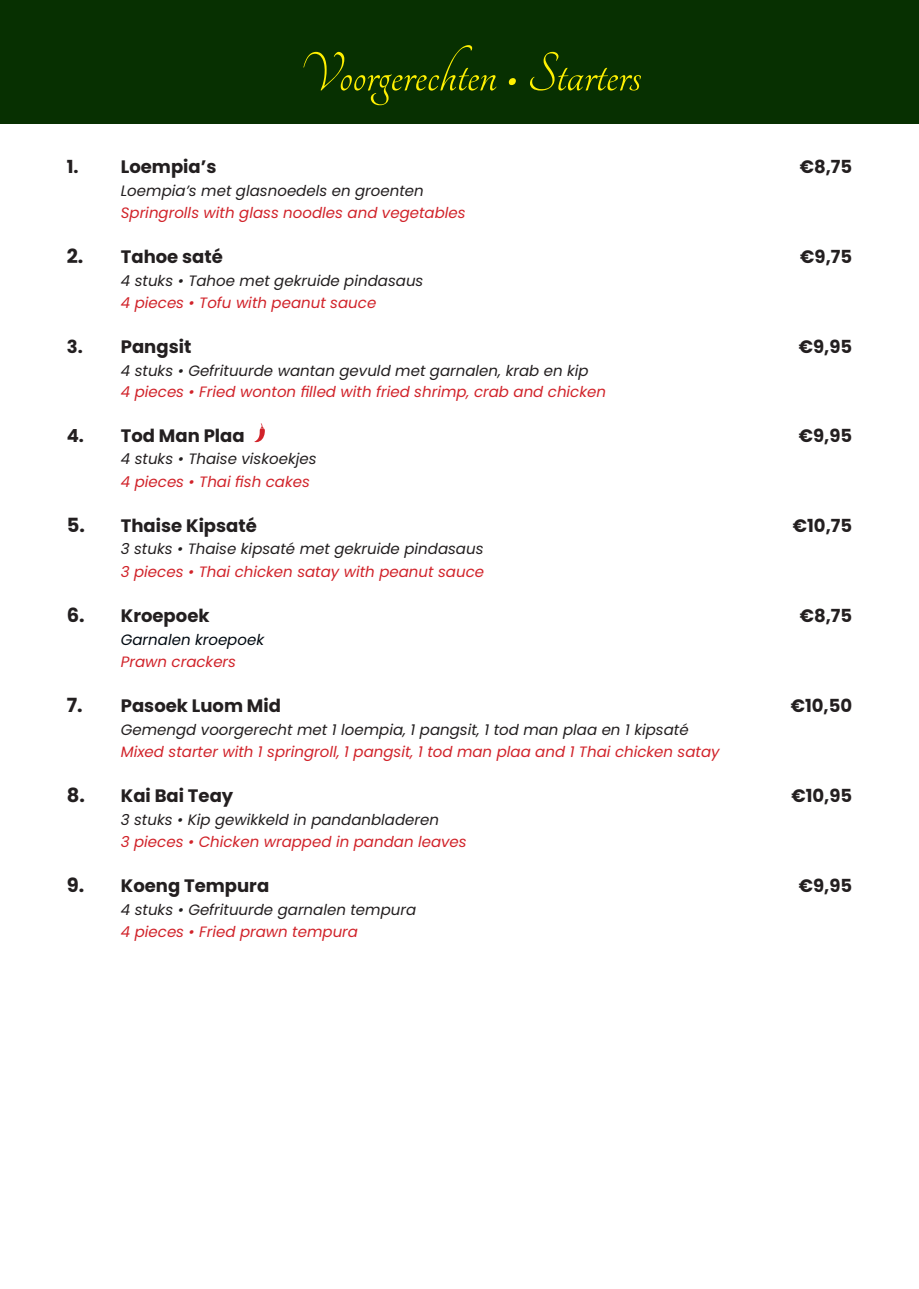
<style>
.page{position:relative;width:919px;height:1289px;background:#fff}
.page>*{position:absolute;margin:0;border:0;box-sizing:border-box;transform-origin:0 0}
.Paragraph_Style_1{font:60px "Tangerine";color:#fff101}
.Gerecht{font:700 18px "Poppins";color:#231f20}
.Wit_hoofdtekst{font:italic 15px "Poppins";color:#231f20}
.Wit_hoofdtekst-2{font:italic 15px "Poppins";color:#d1232a}
.Rood_hoofdtekst{font:italic 15px "Poppins";color:#d1232a}
.Wit_hoofdtekst-3{font:italic 15px "Poppins";color:#000911}
.s1{font-size:19.5px}
</style>
<div class="page">
<div style="left:0;top:0;width:918px;height:123px;background:#073001"></div>
<svg style="left:254px;top:423px;width:11px;height:19px"></svg>
<p class="Paragraph_Style_1" style="left:299px;top:45px;width:343px">Voorgerechten • Starters</p>
<p class="Gerecht" style="left:67px;top:156px;width:151px">1. Loempia’s</p>
<p class="Gerecht" style="left:799px;top:156px;width:54px">€8,75</p>
<p class="Wit_hoofdtekst" style="left:121px;top:182px;width:304px">Loempia’s met glasnoedels en groenten</p>
<p class="Wit_hoofdtekst-2" style="left:121px;top:204px;width:346px">Springrolls with glass noodles and vegetables</p>
<p class="Gerecht" style="left:67px;top:246px;width:158px"><span class="s1">2.</span> Tahoe saté</p>
<p class="Gerecht" style="left:800px;top:246px;width:53px">€9,75</p>
<p class="Wit_hoofdtekst" style="left:121px;top:272px;width:304px">4 stuks • Tahoe met gekruide pindasaus</p>
<p class="Wit_hoofdtekst-2" style="left:121px;top:294px;width:257px">4 pieces • Tofu with peanut sauce</p>
<p class="Gerecht" style="left:67px;top:336px;width:126px">3. Pangsit</p>
<p class="Gerecht" style="left:798px;top:336px;width:55px">€9,95</p>
<p class="Wit_hoofdtekst" style="left:121px;top:362px;width:469px">4 stuks • Gefrituurde wantan gevuld met garnalen, krab en kip</p>
<p class="Rood_hoofdtekst" style="left:121px;top:383px;width:486px">4 pieces • Fried wonton filled with fried shrimp, crab and chicken</p>
<p class="Gerecht" style="left:67px;top:425px;width:179px">4. Tod Man Plaa</p>
<p class="Gerecht" style="left:798px;top:425px;width:55px">€9,95</p>
<p class="Wit_hoofdtekst" style="left:121px;top:450px;width:197px">4 stuks • Thaise viskoekjes</p>
<p class="Wit_hoofdtekst-2" style="left:121px;top:473px;width:190px">4 pieces • Thai fish cakes</p>
<p class="Gerecht" style="left:67px;top:515px;width:191px"><span class="s1">5.</span> Thaise Kipsaté</p>
<p class="Gerecht" style="left:792px;top:515px;width:61px">€10,75</p>
<p class="Wit_hoofdtekst" style="left:121px;top:540px;width:364px">3 stuks • Thaise kipsaté met gekruide pindasaus</p>
<p class="Wit_hoofdtekst-2" style="left:121px;top:563px;width:365px">3 pieces • Thai chicken satay with peanut sauce</p>
<p class="Gerecht" style="left:67px;top:605px;width:144px"><span class="s1">6.</span> Kroepoek</p>
<p class="Gerecht" style="left:799px;top:605px;width:54px">€8,75</p>
<p class="Wit_hoofdtekst-3" style="left:121px;top:630px;width:145px">Garnalen kroepoek</p>
<p class="Wit_hoofdtekst-2" style="left:121px;top:653px;width:117px">Prawn crackers</p>
<p class="Gerecht" style="left:67px;top:695px;width:216px"><span class="s1">7.</span> Pasoek Luom Mid</p>
<p class="Gerecht" style="left:790px;top:695px;width:63px">€10,50</p>
<p class="Wit_hoofdtekst" style="left:121px;top:720px;width:569px">Gemengd voorgerecht met 1 loempia, 1 pangsit, 1 tod man plaa en 1 kipsaté</p>
<p class="Wit_hoofdtekst-2" style="left:121px;top:743px;width:600px">Mixed starter with 1 springroll, 1 pangsit, 1 tod man plaa and 1 Thai chicken satay</p>
<p class="Gerecht" style="left:67px;top:785px;width:168px"><span class="s1">8.</span> Kai Bai Teay</p>
<p class="Gerecht" style="left:791px;top:785px;width:62px">€10,95</p>
<p class="Wit_hoofdtekst" style="left:121px;top:810px;width:320px">3 stuks • Kip gewikkeld in pandanbladeren</p>
<p class="Wit_hoofdtekst-2" style="left:121px;top:833px;width:347px">3 pieces • Chicken wrapped in pandan leaves</p>
<p class="Gerecht" style="left:67px;top:875px;width:204px"><span class="s1">9.</span> Koeng Tempura</p>
<p class="Gerecht" style="left:798px;top:875px;width:55px">€9,95</p>
<p class="Wit_hoofdtekst" style="left:121px;top:900px;width:297px">4 stuks • Gefrituurde garnalen tempura</p>
<p class="Wit_hoofdtekst-2" style="left:121px;top:923px;width:239px">4 pieces • Fried prawn tempura</p>
</div>
